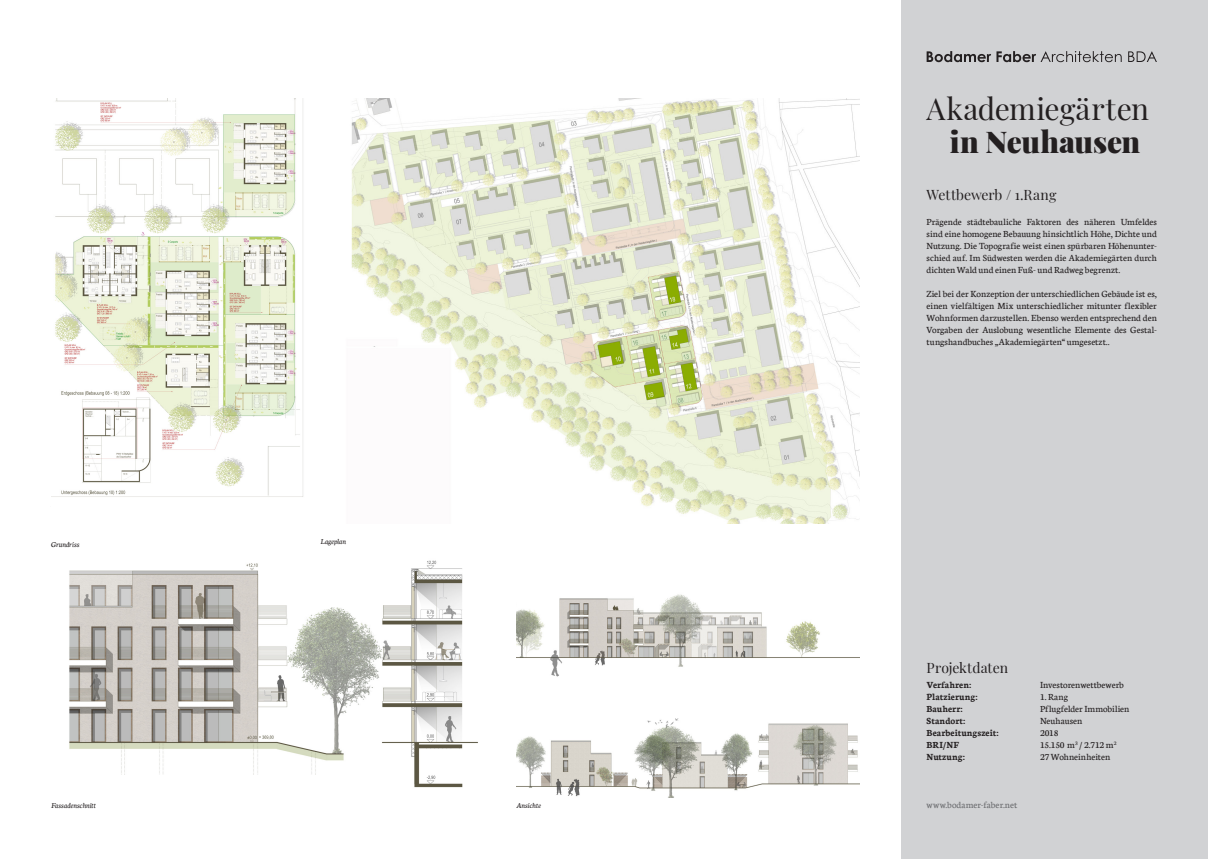
<style>
.page{position:relative;width:1208px;height:859px;background:#fff}
.page>*{position:absolute;margin:0;border:0;box-sizing:border-box;transform-origin:0 0}
.t1{font:30px "Playfair Display";letter-spacing:.005em;color:#231f20}
.t2{font:900 30px "Playfair Display";letter-spacing:-.01em;color:#231f20}
.Preis{font:14px "Playfair Display";color:#231f20}
.Fließtext{font:10px/12px "Neuton";letter-spacing:.005em;color:#231f20;text-align:justify}
.t3{font:700 10px "Neuton";letter-spacing:.005em;color:#231f20}
.Fließtext-2{font:10px "Neuton";letter-spacing:.005em;color:#6c6d70}
.Bildunterschrift{font:italic 8px "Neuton";letter-spacing:.01em;color:#231f20}
</style>
<div class="page">
<div style="left:901px;top:0;width:307px;height:859px;background:#d1d2d4"></div>
<svg style="left:926px;top:51px;width:195px;height:11px"></svg>
<svg style="left:1128px;top:51px;width:29px;height:11px"></svg>
<img style="left:351px;top:99px;width:508px;height:424px">
<img style="left:51px;top:99px;width:252px;height:398px">
<img style="left:69px;top:560px;width:409px;height:228px">
<img style="left:516px;top:718px;width:343px;height:79px">
<img style="left:516px;top:594px;width:343px;height:83px">
<div style="left:66px;top:775px;width:345px;height:15px;background:#fff"></div>
<p class="Bildunterschrift" style="left:51px;top:540px;width:30px">Grundriss</p>
<p class="Bildunterschrift" style="left:320px;top:537px;width:27px">Lageplan</p>
<p class="Bildunterschrift" style="left:51px;top:801px;width:47px">Fassadenschnitt</p>
<p class="Bildunterschrift" style="left:516px;top:801px;width:26px">Ansichte</p>
<p class="t1" style="left:926px;top:85px;width:224px">Akademiegärten</p>
<p class="t2" style="left:950px;top:118px;width:192px">in Neuhausen</p>
<p class="Preis" style="left:926px;top:184px;width:131px">Wettbewerb / 1.Rang</p>
<p class="Fließtext" style="left:926px;top:215px;width:232px">Prägende städtebauliche Faktoren des näheren Umfeldes sind eine homogene Bebauung hinsichtlich Höhe, Dichte und Nutzung. Die Topografie weist einen spürbaren Höhenunter&shy;schied auf. Im Südwesten werden die Akademiegärten durch dichten Wald und einen Fuß- und Radweg begrenzt.</p>
<p class="Fließtext" style="left:926px;top:287px;width:232px">Ziel bei der Konzeption der unterschiedlichen Gebäude ist es, einen vielfältigen Mix unterschiedlicher mitunter flexibler Wohnformen darzustellen. Ebenso werden entsprechend den Vorgaben der Auslobung wesentliche Elemente des Gestal&shy;tungshandbuches „Akademiegärten“ umgesetzt..</p>
<p class="Preis" style="left:926px;top:657px;width:83px">Projektdaten</p>
<p class="t3" style="left:926px;top:679px;width:46px">Verfahren:</p>
<p class="Fließtext" style="left:1040px;top:679px;width:85px">Investorenwettbewerb</p>
<p class="t3" style="left:926px;top:691px;width:52px">Platzierung:</p>
<p class="Fließtext" style="left:1040px;top:691px;width:29px">1. Rang</p>
<p class="t3" style="left:926px;top:703px;width:37px">Bauherr:</p>
<p class="Fließtext" style="left:1040px;top:703px;width:91px">Pflugfelder Immobilien</p>
<p class="t3" style="left:926px;top:715px;width:40px">Standort:</p>
<p class="Fließtext" style="left:1040px;top:715px;width:44px">Neuhausen</p>
<p class="t3" style="left:926px;top:727px;width:73px">Bearbeitungszeit:</p>
<p class="Fließtext" style="left:1040px;top:727px;width:20px">2018</p>
<p class="t3" style="left:926px;top:739px;width:34px">BRI/NF</p>
<p class="Fließtext" style="left:1040px;top:739px;width:78px">15.150 m<sup>3</sup> / 2.712 m<sup>2</sup></p>
<p class="t3" style="left:926px;top:751px;width:40px">Nutzung:</p>
<p class="Fließtext" style="left:1040px;top:751px;width:72px">27 Wohneinheiten</p>
<p class="Fließtext-2" style="left:926px;top:800px;width:92px">www.bodamer-faber.net</p>
</div>
